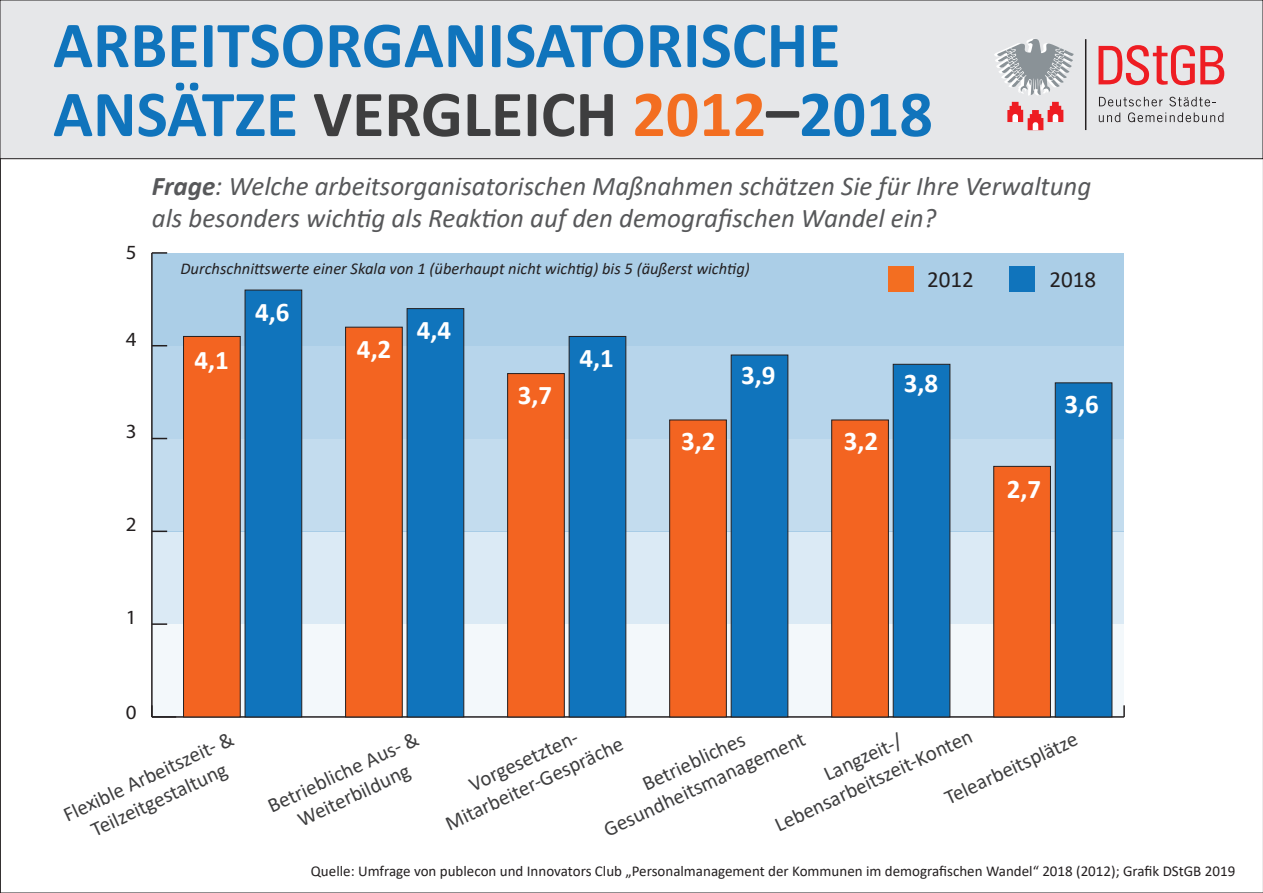
<style>
.page{position:relative;width:1263px;height:893px;background:#fff}
.page>*{position:absolute;margin:0;border:0;box-sizing:border-box;transform-origin:0 0}
.t1{font:700 66px/69px "Calibri";color:#1074bc}
.t2{font:italic 27px/32.4px "Calibri";color:#57585a}
.t3{font:700 27px "Calibri";color:#fff}
.t4{font:23.1px "Calibri";color:#231f20}
.t5{font:21px/25.2px "Calibri";color:#3e3e3f;text-align:center}
.t6{font:20.1px "Myriad Pro";color:#231f20;scale:1.04 1}
.t7{font:italic 16.5px "Calibri";color:#231f20}
.t8{font:15px "Calibri";color:#231f20}
.s1{color:#3e3e3f}
.s2{color:#f36e21}
.s3{font-weight:700}
</style>
<div class="page">
<div style="left:152px;top:346px;width:972px;height:93px;background:#b7d5eb"></div>
<div style="left:152px;top:254px;width:972px;height:92px;background:#abcee7"></div>
<div style="left:152px;top:531px;width:972px;height:93px;background:#dbeaf5"></div>
<div style="left:152px;top:439px;width:972px;height:92px;background:#c3dcee"></div>
<div style="left:0;top:0;width:1263px;height:159px;background:#e6e7e9"></div>
<div style="left:0;top:0;width:1263px;height:159px;border:1px solid #231f20"></div>
<svg style="left:1098px;top:45px;width:126px;height:40px"></svg>
<hr style="left:1085px;top:39px;width:1px;height:91px;background:#231f20">
<svg style="left:1099px;top:113px;width:21px;height:9px"></svg>
<svg style="left:1128px;top:112px;width:95px;height:10px"></svg>
<svg style="left:1099px;top:97px;width:63px;height:9px"></svg>
<svg style="left:1169px;top:97px;width:46px;height:9px"></svg>
<svg style="left:994px;top:39px;width:79px;height:57px"></svg>
<svg style="left:1007px;top:102px;width:56px;height:28px"></svg>
<div style="left:152px;top:624px;width:972px;height:93px;background:#f3f8fb"></div>
<div style="left:1009px;top:266px;width:25px;height:26px;background:#1074bc"></div>
<div style="left:888px;top:266px;width:26px;height:26px;background:#f36e21"></div>
<hr style="left:152px;top:716px;width:972px;height:2px;background:#231f20">
<svg style="left:1123px;top:705px;width:2px;height:12px"></svg>
<hr style="left:151px;top:253px;width:2px;height:464px;background:#231f20">
<svg style="left:152px;top:623px;width:15px;height:2px"></svg>
<svg style="left:153px;top:531px;width:14px;height:1px"></svg>
<svg style="left:153px;top:438px;width:14px;height:1px"></svg>
<svg style="left:153px;top:345px;width:14px;height:1px"></svg>
<svg style="left:152px;top:252px;width:15px;height:2px"></svg>
<div style="left:183px;top:336px;width:58px;height:381px;background:#f36421;border:1px solid #231f20"></div>
<div style="left:245px;top:290px;width:57px;height:427px;background:#1074bc;border:1px solid #231f20"></div>
<div style="left:345px;top:327px;width:58px;height:390px;background:#f36421;border:1px solid #231f20"></div>
<div style="left:407px;top:308px;width:57px;height:409px;background:#1074bc;border:1px solid #231f20"></div>
<div style="left:507px;top:373px;width:58px;height:344px;background:#f36421;border:1px solid #231f20"></div>
<div style="left:569px;top:336px;width:57px;height:381px;background:#1074bc;border:1px solid #231f20"></div>
<div style="left:669px;top:420px;width:58px;height:297px;background:#f36421;border:1px solid #231f20"></div>
<div style="left:731px;top:355px;width:57px;height:362px;background:#1074bc;border:1px solid #231f20"></div>
<div style="left:831px;top:420px;width:58px;height:297px;background:#f36421;border:1px solid #231f20"></div>
<div style="left:893px;top:364px;width:57px;height:353px;background:#1074bc;border:1px solid #231f20"></div>
<div style="left:993px;top:466px;width:58px;height:251px;background:#f36421;border:1px solid #231f20"></div>
<div style="left:1055px;top:382px;width:57px;height:335px;background:#1074bc;border:1px solid #231f20"></div>
<h1 class="t1" style="left:53px;top:10px;width:881px">ARBEITSORGANISATORISCHE<br>ANSÄTZE <span class="s1">VERGLEICH</span> <span class="s2">2012</span><span class="s1">–</span>2018</h1>
<p class="t6" style="left:126px;top:240px;width:12px">5</p>
<p class="t6" style="left:126px;top:327px;width:12px">4</p>
<p class="t6" style="left:126px;top:419px;width:12px">3</p>
<p class="t6" style="left:126px;top:512px;width:12px">2</p>
<p class="t2" style="left:152px;top:168px;width:941px"><span class="s3">Frage</span>: Welche arbeitsorganisatorischen Maßnahmen schätzen Sie für Ihre Verwaltung als besonders wichtig als Reaktion auf den demografischen Wandel ein?</p>
<p class="t7" style="left:180px;top:257px;width:571px">Durchschnittswerte einer Skala von 1 (überhaupt nicht wichtig) bis 5 (äußerst wichtig)</p>
<p class="t4" style="left:927px;top:264px;width:48px">2012</p>
<p class="t4" style="left:1049px;top:264px;width:48px">2018</p>
<p class="t3" style="left:195px;top:341px;width:36px">4,1</p>
<p class="t3" style="left:255px;top:293px;width:36px">4,6</p>
<p class="t3" style="left:357px;top:330px;width:36px">4,2</p>
<p class="t3" style="left:417px;top:311px;width:36px">4,4</p>
<p class="t3" style="left:518px;top:376px;width:36px">3,7</p>
<p class="t3" style="left:579px;top:339px;width:36px">4,1</p>
<p class="t3" style="left:681px;top:421px;width:36px">3,2</p>
<p class="t3" style="left:741px;top:356px;width:36px">3,9</p>
<p class="t3" style="left:844px;top:421px;width:36px">3,2</p>
<p class="t3" style="left:904px;top:364px;width:36px">3,8</p>
<p class="t3" style="left:1064px;top:385px;width:36px">3,6</p>
<p class="t3" style="left:1007px;top:470px;width:36px">2,7</p>
<p class="t6" style="left:126px;top:605px;width:12px">1</p>
<p class="t6" style="left:126px;top:700px;width:12px">0</p>
<p class="t5" style="left:59px;top:804px;width:187px;rotate:-25deg">Flexible Arbeitszeit- &amp;<br>Teilzeitgestaltung</p>
<p class="t5" style="left:263px;top:795px;width:166px;rotate:-25deg">Betriebliche Aus- &amp;<br>Weiterbildung</p>
<p class="t5" style="left:430px;top:789px;width:195px;rotate:-25deg">Vorgesetzten-<br>Mitarbeiter-Gespräche</p>
<p class="t5" style="left:760px;top:791px;width:217px;rotate:-25deg">Langzeit-/<br>Lebensarbeitszeit-Konten</p>
<p class="t5" style="left:589px;top:796px;width:221px;rotate:-25deg">Betriebliches<br>Gesundheitsmanagement</p>
<p class="t5" style="left:940px;top:786px;width:146px;rotate:-25deg">Telearbeitsplätze</p>
<p class="t8" style="left:311px;top:860px;width:926px">Quelle: Umfrage von publecon und Innovators Club „Personalmanagement der Kommunen im demografischen Wandel“ 2018 (2012); Grafik DStGB 2019</p>
</div>
